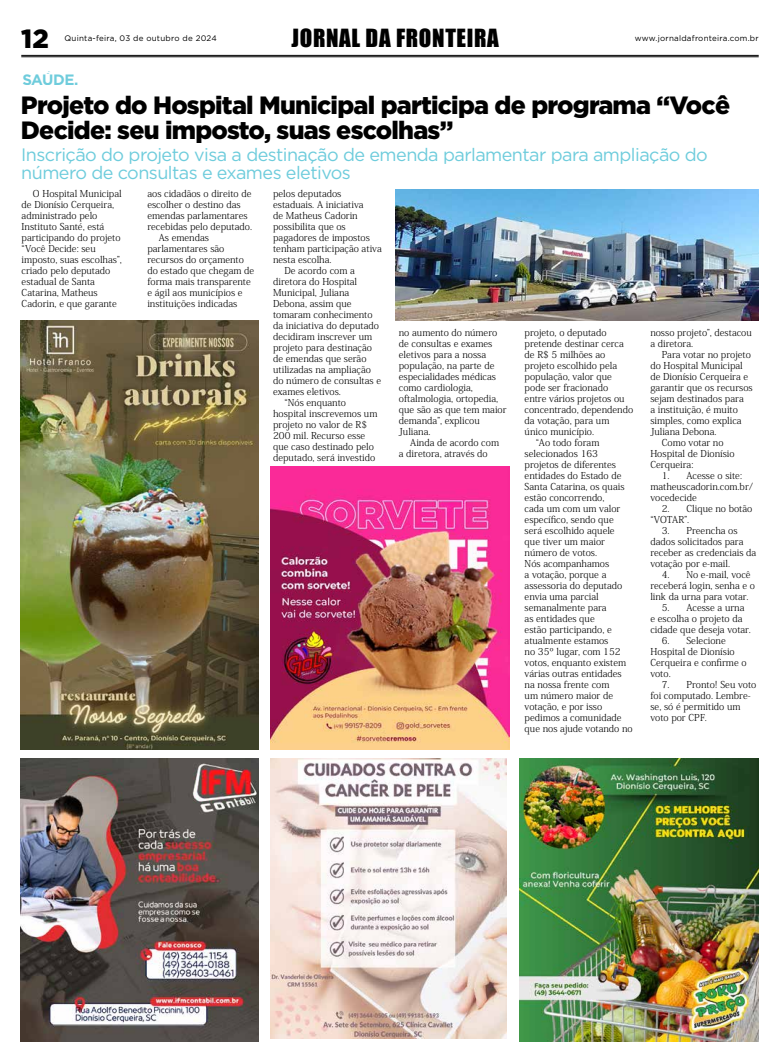
<style>
.page{position:relative;width:780px;height:1063px;background:#fff}
.page>*{position:absolute;margin:0;border:0;box-sizing:border-box;transform-origin:0 0}
.t1{font:900 26.3px "Gotham";color:#000}
.t2{font:900 25px/25px "Gotham";letter-spacing:-.03em;color:#000}
.t3{font:23px "Impact";letter-spacing:.03em;color:#000}
.t4{font:18px/18px "Gotham";letter-spacing:-.03em;color:#6eccdc}
.t5{font:700 15px "Gotham";letter-spacing:-.04em;color:#6fccdc}
.t6{font:300 9.5px/11px "Koz Min Pro";color:#000}
.t7{font:8px "Gotham";letter-spacing:.03em;color:#000}
</style>
<div class="page">
<hr style="left:21px;top:55px;width:737px;height:1px;background:#000">
<hr style="left:21px;top:56px;width:737px;height:1px;background:#000">
<img style="left:20px;top:758px;width:239px;height:284px">
<img style="left:270px;top:758px;width:236px;height:281px">
<img style="left:520px;top:758px;width:238px;height:284px">
<img style="left:20px;top:320px;width:239px;height:430px">
<img style="left:271px;top:466px;width:238px;height:284px">
<img style="left:395px;top:190px;width:363px;height:130px">
<h1 class="t1" style="left:21px;top:23px;width:29px">12</h1>
<p class="t7" style="left:64px;top:34px;width:154px">Quinta-feira, 03 de outubro de 2024</p>
<p class="t7" style="left:634px;top:34px;width:125px">www.jornaldafronteira.com.br</p>
<h3 class="t3" style="left:291px;top:21px;width:209px">JORNAL DA FRONTEIRA</h3>
<h3 class="t5" style="left:22px;top:70px;width:58px">SAÚDE.</h3>
<h2 class="t2" style="left:21px;top:92px;width:710px">Projeto do Hospital Municipal participa de programa “Você<br>Decide: seu imposto, suas escolhas”</h2>
<h3 class="t4" style="left:21px;top:146px;width:688px">Inscrição do projeto visa a destinação de emenda parlamentar para ampliação do número de consultas e exames eletivos</h3>
<p class="t6" style="left:22px;top:188px;width:102px;text-indent:11px">O Hospital Municipal de Dionísio Cerqueira, administrado pelo<br>Instituto Santé, está participando do projeto “Você Decide: seu imposto, suas escolhas”, criado pelo deputado estadual de Santa<br>Catarina, Matheus<br>Cadorin, e que garante</p>
<p class="t6" style="left:147px;top:188px;width:105px">aos cidadãos o direito de</p>
<p class="t6" style="left:147px;top:199px;width:95px">escolher o destino das</p>
<p class="t6" style="left:147px;top:210px;width:102px">emendas parlamentares</p>
<p class="t6" style="left:147px;top:221px;width:106px">recebidas pelo deputado.</p>
<p class="t6" style="left:159px;top:232px;width:52px">As emendas</p>
<p class="t6" style="left:147px;top:243px;width:79px">parlamentares são</p>
<p class="t6" style="left:147px;top:254px;width:98px">recursos do orçamento</p>
<p class="t6" style="left:147px;top:265px;width:108px">do estado que chegam de</p>
<p class="t6" style="left:147px;top:276px;width:105px">forma mais transparente</p>
<p class="t6" style="left:147px;top:287px;width:97px">e ágil aos municípios e</p>
<p class="t6" style="left:147px;top:298px;width:91px">instituições indicadas</p>
<p class="t6" style="left:273px;top:188px;width:70px">pelos deputados</p>
<p class="t6" style="left:273px;top:199px;width:92px">estaduais. A iniciativa</p>
<p class="t6" style="left:273px;top:210px;width:86px">de Matheus Cadorin</p>
<p class="t6" style="left:273px;top:221px;width:74px">possibilita que os</p>
<p class="t6" style="left:273px;top:232px;width:98px">pagadores de impostos</p>
<p class="t6" style="left:273px;top:243px;width:110px">tenham participação ativa</p>
<p class="t6" style="left:273px;top:254px;width:60px">nesta escolha.</p>
<p class="t6" style="left:284px;top:265px;width:72px">De acordo com a</p>
<p class="t6" style="left:273px;top:276px;width:86px">diretora do Hospital</p>
<p class="t6" style="left:273px;top:287px;width:78px">Municipal, Juliana</p>
<p class="t6" style="left:273px;top:298px;width:80px">Debona, assim que</p>
<p class="t6" style="left:273px;top:309px;width:101px">tomaram conhecimento</p>
<p class="t6" style="left:273px;top:320px;width:107px">da iniciativa do deputado</p>
<p class="t6" style="left:273px;top:331px;width:100px">decidiram inscrever um</p>
<p class="t6" style="left:273px;top:342px;width:100px">projeto para destinação</p>
<p class="t6" style="left:273px;top:353px;width:95px">de emendas que serão</p>
<p class="t6" style="left:273px;top:364px;width:99px">utilizadas na ampliação</p>
<p class="t6" style="left:273px;top:375px;width:109px">do número de consultas e</p>
<p class="t6" style="left:273px;top:386px;width:69px">exames eletivos.</p>
<p class="t6" style="left:284px;top:397px;width:63px">“Nós enquanto</p>
<p class="t6" style="left:273px;top:408px;width:106px">hospital inscrevemos um</p>
<p class="t6" style="left:273px;top:419px;width:96px">projeto no valor de R$</p>
<p class="t6" style="left:273px;top:430px;width:94px">200 mil. Recurso esse</p>
<p class="t6" style="left:273px;top:441px;width:102px">que caso destinado pelo</p>
<p class="t6" style="left:273px;top:452px;width:104px">deputado, será investido</p>
<p class="t6" style="left:399px;top:327px;width:109px">no aumento do número de consultas e exames eletivos para a nossa população, na parte de especialidades médicas como cardiologia, oftalmologia, ortopedia, que são as que tem maior demanda”, explicou<br>Juliana.</p>
<p class="t6" style="left:399px;top:437px;width:102px;text-indent:11px">Ainda de acordo com a diretora, através do</p>
<p class="t6" style="left:524px;top:327px;width:83px">projeto, o deputado</p>
<p class="t6" style="left:524px;top:338px;width:101px">pretende destinar cerca</p>
<p class="t6" style="left:524px;top:349px;width:82px">de R$ 5 milhões ao</p>
<p class="t6" style="left:524px;top:360px;width:94px">projeto escolhido pela</p>
<p class="t6" style="left:524px;top:371px;width:89px">população, valor que</p>
<p class="t6" style="left:524px;top:382px;width:85px">pode ser fracionado</p>
<p class="t6" style="left:524px;top:393px;width:101px">entre vários projetos ou</p>
<p class="t6" style="left:524px;top:404px;width:110px">concentrado, dependendo</p>
<p class="t6" style="left:524px;top:415px;width:86px">da votação, para um</p>
<p class="t6" style="left:524px;top:426px;width:71px">único município.</p>
<p class="t6" style="left:536px;top:437px;width:65px">“Ao todo foram</p>
<p class="t6" style="left:524px;top:448px;width:75px">selecionados 163</p>
<p class="t6" style="left:524px;top:459px;width:93px">projetos de diferentes</p>
<p class="t6" style="left:524px;top:470px;width:98px">entidades do Estado de</p>
<p class="t6" style="left:524px;top:481px;width:101px">Santa Catarina, os quais</p>
<p class="t6" style="left:524px;top:492px;width:81px">estão concorrendo,</p>
<p class="t6" style="left:524px;top:503px;width:97px">cada um com um valor</p>
<p class="t6" style="left:524px;top:514px;width:91px">específico, sendo que</p>
<p class="t6" style="left:524px;top:525px;width:92px">será escolhido aquele</p>
<p class="t6" style="left:524px;top:536px;width:82px">que tiver um maior</p>
<p class="t6" style="left:524px;top:547px;width:74px">número de votos.</p>
<p class="t6" style="left:524px;top:558px;width:86px">Nós acompanhamos</p>
<p class="t6" style="left:524px;top:569px;width:83px">a votação, porque a</p>
<p class="t6" style="left:524px;top:580px;width:99px">assessoria do deputado</p>
<p class="t6" style="left:524px;top:591px;width:76px">envia uma parcial</p>
<p class="t6" style="left:524px;top:602px;width:84px">semanalmente para</p>
<p class="t6" style="left:524px;top:613px;width:72px">as entidades que</p>
<p class="t6" style="left:524px;top:624px;width:89px">estão participando, e</p>
<p class="t6" style="left:524px;top:635px;width:85px">atualmente estamos</p>
<p class="t6" style="left:524px;top:646px;width:97px">no 35º lugar, com 152</p>
<p class="t6" style="left:524px;top:657px;width:103px">votos, enquanto existem</p>
<p class="t6" style="left:524px;top:668px;width:99px">várias outras entidades</p>
<p class="t6" style="left:524px;top:679px;width:86px">na nossa frente com</p>
<p class="t6" style="left:524px;top:690px;width:90px">um número maior de</p>
<p class="t6" style="left:524px;top:701px;width:79px">votação, e por isso</p>
<p class="t6" style="left:524px;top:712px;width:98px">pedimos a comunidade</p>
<p class="t6" style="left:524px;top:723px;width:110px">que nos ajude votando no</p>
<p class="t6" style="left:650px;top:327px;width:103px">nosso projeto”, destacou a diretora.</p>
<p class="t6" style="left:661px;top:349px;width:91px">Para votar no projeto</p>
<p class="t6" style="left:650px;top:360px;width:94px">do Hospital Municipal</p>
<p class="t6" style="left:650px;top:371px;width:99px">de Dionísio Cerqueira e</p>
<p class="t6" style="left:650px;top:382px;width:104px">garantir que os recursos</p>
<p class="t6" style="left:650px;top:393px;width:95px">sejam destinados para</p>
<p class="t6" style="left:650px;top:404px;width:89px">a instituição, é muito</p>
<p class="t6" style="left:650px;top:415px;width:93px">simples, como explica</p>
<p class="t6" style="left:650px;top:426px;width:68px">Juliana Debona.</p>
<p class="t6" style="left:661px;top:437px;width:63px">Como votar no</p>
<p class="t6" style="left:650px;top:448px;width:86px">Hospital de Dionísio</p>
<p class="t6" style="left:650px;top:459px;width:45px">Cerqueira:</p>
<p class="t6" style="left:650px;top:470px;width:104px;text-indent:11px">1. Acesse o site: matheuscadorin.com.br/ vocedecide</p>
<p class="t6" style="left:650px;top:503px;width:104px;text-indent:11px">2. Clique no botão “VOTAR”.</p>
<p class="t6" style="left:650px;top:525px;width:107px;text-indent:11px">3. Preencha os dados solicitados para receber as credenciais da votação por e-mail.</p>
<p class="t6" style="left:650px;top:569px;width:106px;text-indent:11px">4. No e-mail, você receberá login, senha e o link da urna para votar.</p>
<p class="t6" style="left:650px;top:602px;width:102px;text-indent:11px">5. Acesse a urna e escolha o projeto da cidade que deseja votar.</p>
<p class="t6" style="left:650px;top:635px;width:98px;text-indent:11px">6. Selecione<br>Hospital de Dionísio<br>Cerqueira e confirme o voto.</p>
<p class="t6" style="left:650px;top:679px;width:107px;text-indent:11px">7. Pronto! Seu voto foi computado. Lembre&shy;se, só é permitido um voto por CPF.</p>
</div>
